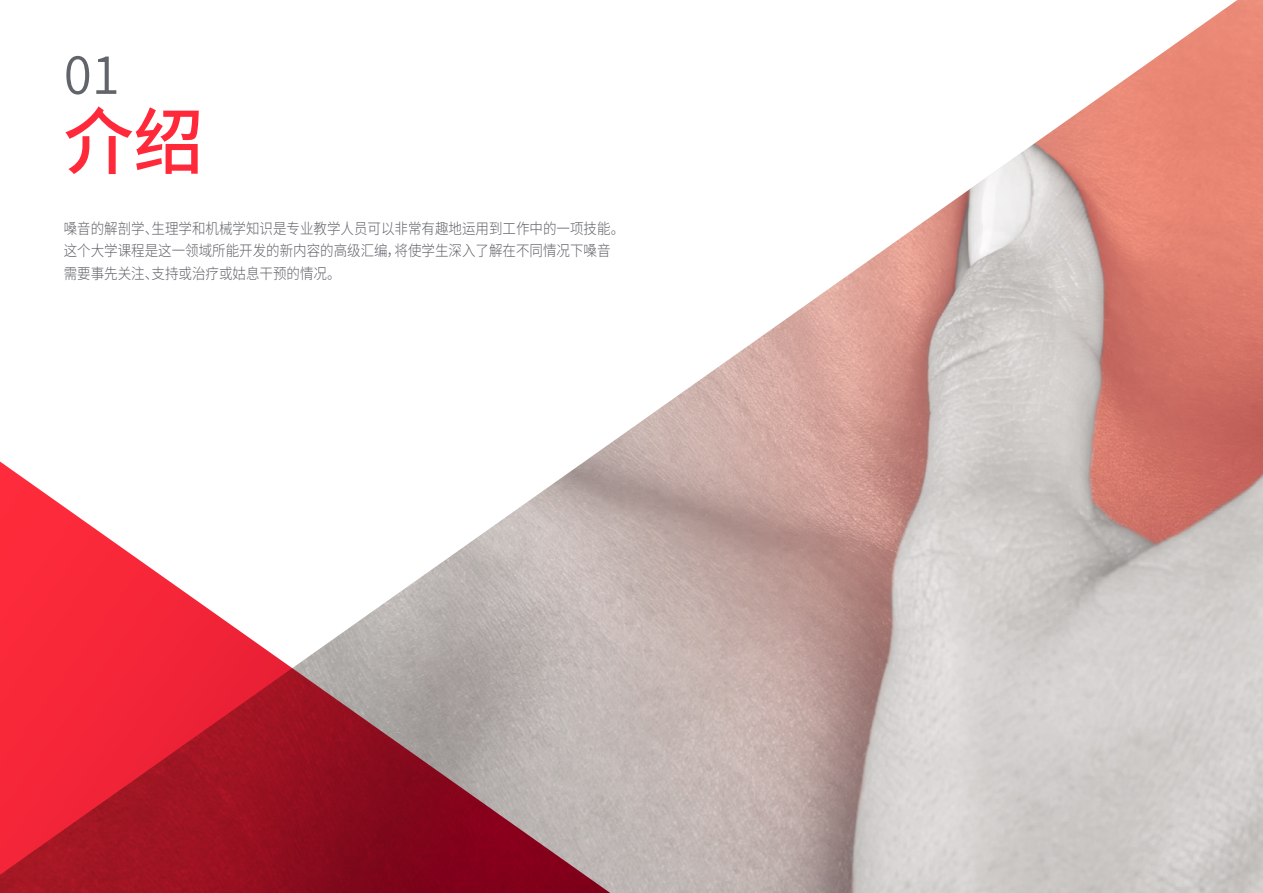
<style>
.page{position:relative;width:1263px;height:893px;background:#fff}
.page>*{position:absolute;margin:0;border:0;box-sizing:border-box;transform-origin:0 0}
.t1{font:500 72px "Source Han Sans CN";color:#ff293a}
.t2{font:52.5px "Source Han Sans CN";color:#61646a}
.t3{font:300 15px/22.5px "Source Han Sans CN";color:#61646a;scale:.9 1}
</style>
<div class="page">
<img style="left:607px;top:0;width:656px;height:893px">
<svg style="left:0;top:446px;width:640px;height:447px"></svg>
<h2 class="t2" style="left:64px;top:45px;width:57px">01</h2>
<h1 class="t1" style="left:64px;top:101px;width:141px">介绍</h1>
<p class="t3" style="left:64px;top:217px;width:624px">嗓音的解剖学、生理学和机械学知识是专业教学人员可以非常有趣地运用到工作中的一项技能。这个大学课程是这一领域所能开发的新内容的高级汇编，将使学生深入了解在不同情况下嗓音需要事先关注、支持或治疗或姑息干预的情况。</p>
</div>
